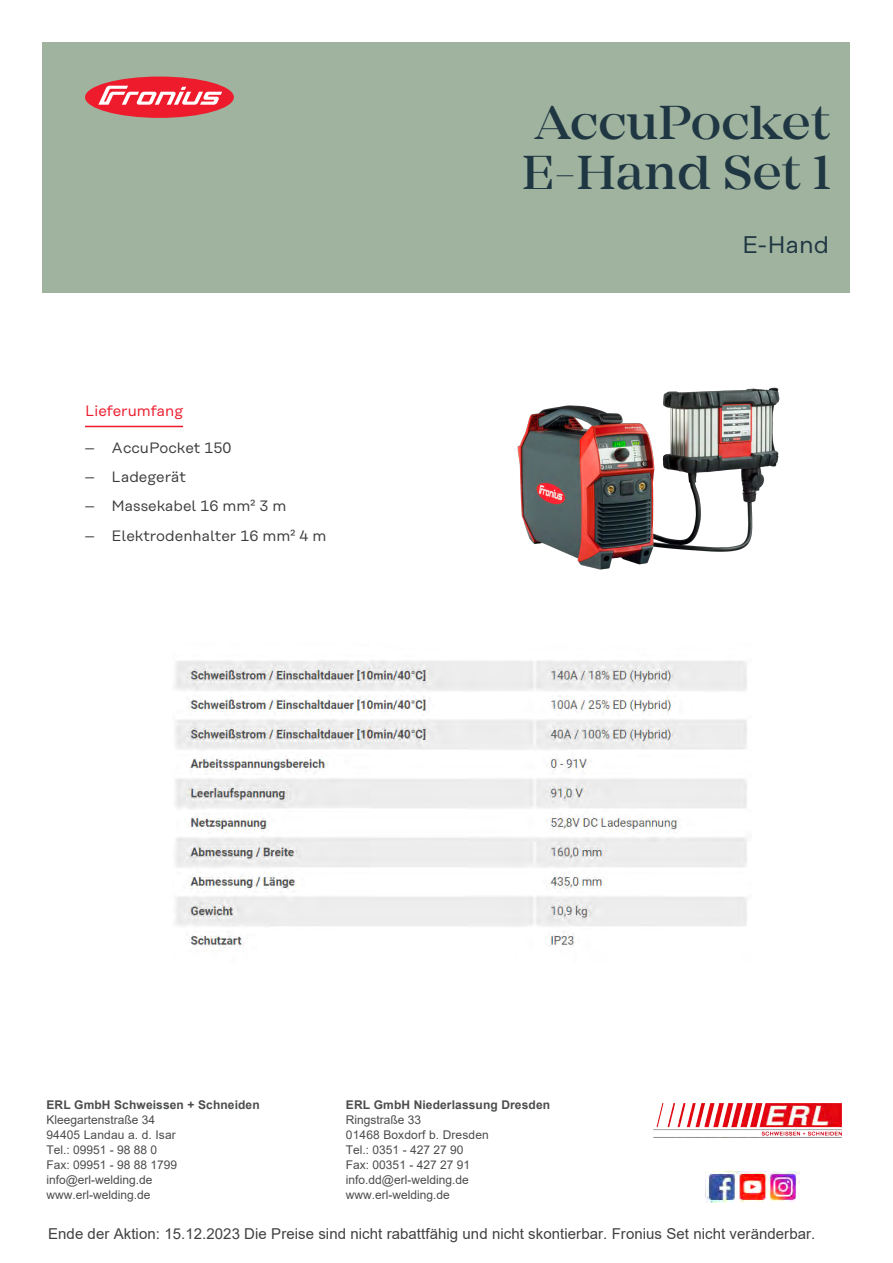
<style>
.page{position:relative;width:893px;height:1263px;background:#fff}
.page>*{position:absolute;margin:0;border:0;box-sizing:border-box;transform-origin:0 0}
.t1{font:500 49.5px/49.5px "Mirador";color:#1f3643}
.t2{font:24px "Rational Text";color:#1f3643}
.t3{font:15px "Arial";letter-spacing:.005em;color:#414142}
.t4{font:15px "Rational Text";color:#3e3e3f}
.t5{font:15px "Rational Text";color:#ee1b2d}
.t6{font:12px/15px "Arial";color:#4b4c4d}
.t7{font:700 12px "Arial";letter-spacing:.01em;color:#4b4c4d}
.s1{font-style:inherit}
</style>
<div class="page">
<div style="left:43px;top:43px;width:807px;height:250px;background:#9fb39e"></div>
<hr style="left:85px;top:426px;width:98px;height:1px;background:#ee1b2d">
<div style="left:85px;top:77px;width:149px;height:41px;background:#ee1b2d;border-radius:50%"></div>
<svg style="left:98px;top:86px;width:124px;height:19px"></svg>
<img style="left:175px;top:660px;width:572px;height:288px">
<img style="left:517px;top:387px;width:263px;height:183px">
<img style="left:654px;top:1103px;width:187px;height:35px">
<img style="left:706px;top:1171px;width:94px;height:32px">
<h1 class="t1" style="left:522px;top:99px;width:310px">AccuPocket<br>E-Hand Set 1</h1>
<p class="t5" style="left:85px;top:402px;width:100px">Lieferumfang</p>
<p class="t4" style="left:85px;top:439px;width:148px">– AccuPocket 150</p>
<p class="t4" style="left:85px;top:468px;width:103px">– Ladegerät</p>
<p class="t4" style="left:85px;top:497px;width:203px">– Massekabel 16 mm² 3 m</p>
<p class="t4" style="left:85px;top:527px;width:243px">– Elektrodenhalter 16 mm² 4 m</p>
<h2 class="t2" style="left:742px;top:231px;width:88px">E-Hand</h2>
<p class="t7" style="left:46px;top:1096px;width:215px">ERL GmbH Schweissen + Schneiden</p>
<p class="t6" style="left:46px;top:1112px;width:132px">Kleegartenstraße 34<br>94405 Landau a. d. Isar<br>Tel.: 09951 - 98 88 0<br>Fax: 09951 - 98 88 1799 info@erl-welding.de www.erl-welding.de</p>
<p class="t7" style="left:346px;top:1097px;width:206px">ERL GmbH Niederlassung Dresden</p>
<p class="t6" style="left:346px;top:1112px;width:144px">Ringstraße 33<br>01468 Boxdorf b. Dresden<br>Tel.: 0351 - 427 27 90<br>Fax: 00351 - 427 27 91 info.dd@erl-welding.de www.erl-welding.de</p>
<p class="t3" style="left:48px;top:1223px;width:769px">Ende der Aktion: <span class="s1">15</span>.<span class="s1">12</span>.2023 Die Preise sind nicht rabattfähig und nicht skontierbar. Fronius Set nicht veränderbar.</p>
</div>
